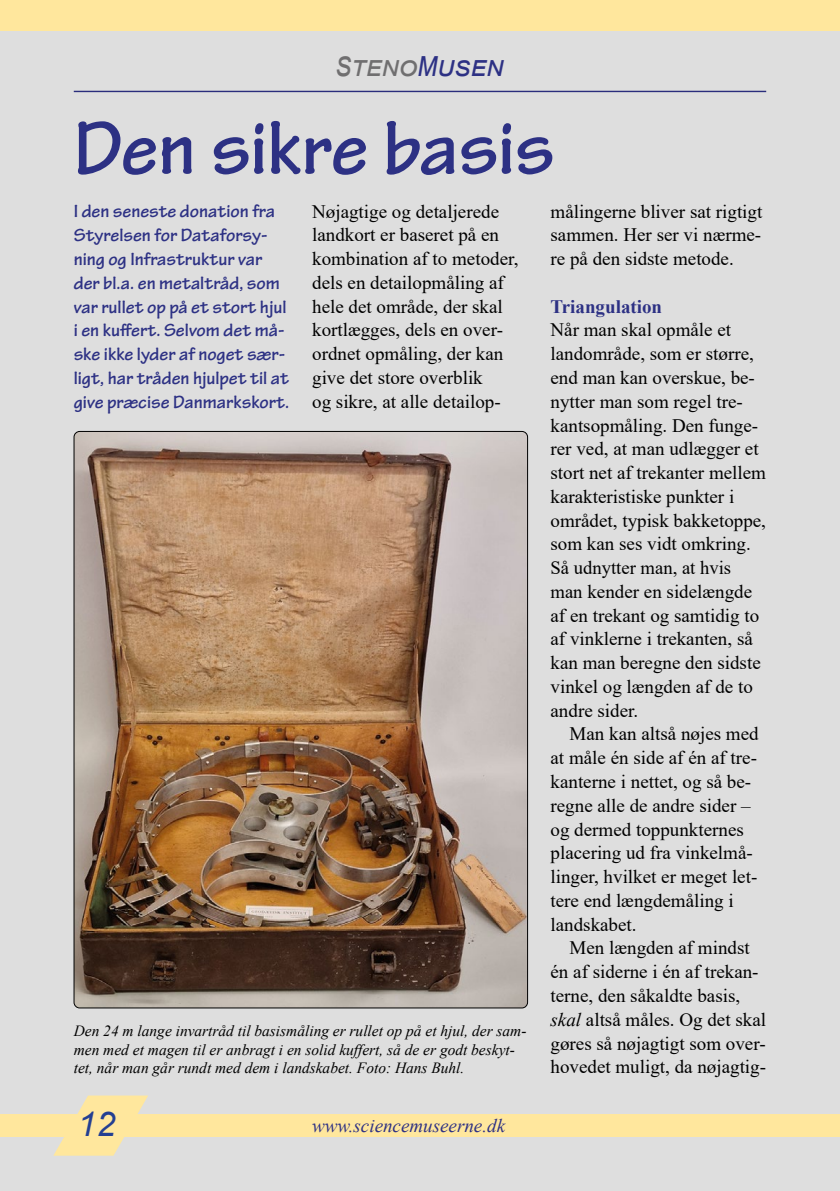
<style>
.page{position:relative;width:840px;height:1191px;background:#fff}
.page>*{position:absolute;margin:0;border:0;box-sizing:border-box;transform-origin:0 0}
.t1{font:700 80px "Tekton Pro";letter-spacing:-.01em;color:#2d3184}
.t2{font:italic 34px "Arial";color:#233f92}
.t3{font:italic 28.2px "Arial";color:#706f70}
.t4{font:19px/23.8px "Times New Roman";color:#000}
.t5{font:700 19px/23.8px "Tekton Pro";color:#2d3184}
.t6{font:italic 19px "Times New Roman";color:#2d3184}
.t7{font:700 19px "Times New Roman";color:#2d3184}
.t8{font:italic 15.6px/18.6px "Times New Roman";color:#000}
.s1{font-size:35.4px}
.s2{font-size:35.4px;color:#2d3184}
.s3{color:#2d3184}
.s4{font-style:italic}
</style>
<div class="page">
<div style="left:0;top:0;width:839px;height:1191px;background:#dedede"></div>
<img style="left:74px;top:431px;width:453px;height:577px">
<div style="left:0;top:1114px;width:839px;height:23px;background:#ffe79d"></div>
<svg style="left:54px;top:1095px;width:94px;height:60px"></svg>
<hr style="left:74px;top:91px;width:691px;height:1px;background:#2a2d7c">
<div style="left:0;top:0;width:839px;height:30px;background:#ffe79d"></div>
<h3 class="t3" style="left:336px;top:48px;width:169px"><span class="s1">s</span>teno<span class="s2">m</span><span class="s3">usen</span></h3>
<h1 class="t1" style="left:74px;top:101px;width:482px">Den sikre basis</h1>
<p class="t5" style="left:74px;top:200px;width:217px">I den seneste donation fra<br>Styrelsen for Dataforsy&shy;ning og Infrastruktur var der bl.a. en metaltråd, som var rullet op på et stort hjul i en kuffert. Selvom det må&shy;ske ikke lyder af noget sær&shy;ligt, har tråden hjulpet til at give præcise Danmarkskort.</p>
<p class="t4" style="left:312px;top:199px;width:208px">Nøjagtige og detaljerede landkort er baseret på en kombination af to metoder, dels en detailopmåling af hele det område, der skal kortlægges, dels en over&shy;ordnet opmåling, der kan give det store overblik<br>og sikre, at alle detailop-</p>
<p class="t4" style="left:550px;top:199px;width:213px;text-align:justify">målingerne bliver sat rigtigt sammen. Her ser vi nærme&shy;re på den sidste metode.</p>
<p class="t7" style="left:550px;top:292px;width:113px">Triangulation</p>
<p class="t4" style="left:550px;top:317px;width:217px">Når man skal opmåle et landområde, som er større, end man kan overskue, be&shy;nytter man som regel tre&shy;kantsopmåling. Den funge&shy;rer ved, at man udlægger et stort net af trekanter mellem karakteristiske punkter i området, typisk bakketoppe, som kan ses vidt omkring.<br>Så udnytter man, at hvis man kender en sidelængde af en trekant og samtidig to af vinklerne i trekanten, så kan man beregne den sidste vinkel og længden af de to andre sider.</p>
<p class="t4" style="left:550px;top:721px;width:209px;text-indent:19px">Man kan altså nøjes med at måle én side af én af tre&shy;kanterne i nettet, og så be&shy;regne alle de andre sider – og dermed toppunkternes placering ud fra vinkelmå&shy;linger, hvilket er meget let&shy;tere end længdemåling i landskabet.</p>
<p class="t4" style="left:550px;top:935px;width:217px;text-indent:19px">Men længden af mindst én af siderne i én af trekan&shy;terne, den såkaldte basis, <span class="s4">skal</span> altså måles. Og det skal gøres så nøjagtigt som over&shy;hovedet muligt, da nøjagtig-</p>
<p class="t8" style="left:74px;top:1021px;width:454px">Den 24 m lange invartråd til basismåling er rullet op på et hjul, der sam&shy;men med et magen til er anbragt i en solid kuffert, så de er godt beskyt&shy;tet, når man går rundt med dem i landskabet. Foto: Hans Buhl.</p>
<h2 class="t2" style="left:77px;top:1102px;width:39px">12</h2>
<p class="t6" style="left:312px;top:1112px;width:194px">www.sciencemuseerne.dk</p>
</div>
